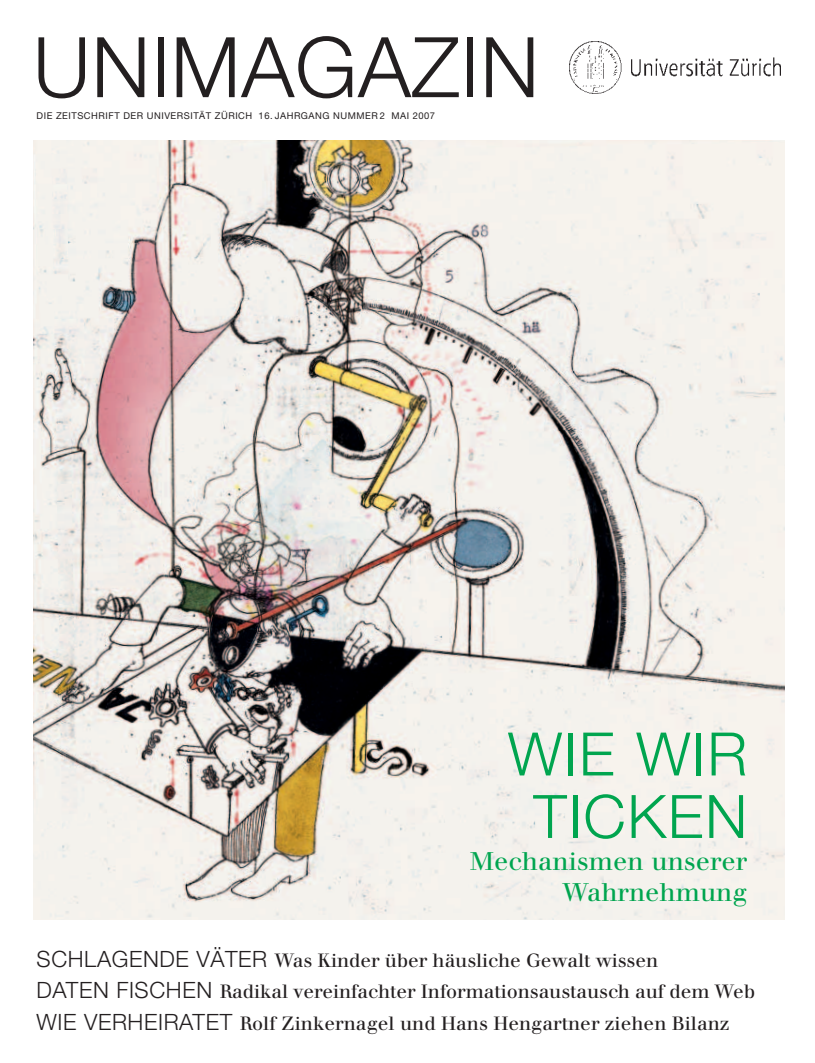
<style>
.page{position:relative;width:815px;height:1063px;background:#fff}
.page>*{position:absolute;margin:0;border:0;box-sizing:border-box;transform-origin:0 0}
.t1{font:300 83.75px "Helvetica Neue";letter-spacing:.01em;color:#231f20}
.t2{font:300 60px/62.5px "Helvetica Neue";letter-spacing:.03em;color:#00a54f;text-align:center}
.t3{font:25px/31.2px "Walbaum";color:#00a54f;text-align:right}
.t4{font:18.75px/31.2px "Walbaum";letter-spacing:-.005em;color:#231f20}
.t5{font:9.38px "Helvetica Neue";letter-spacing:.055em;color:#231f20}
.s1{font-family:"Helvetica Neue";font-weight:300;font-size:22.5px}
</style>
<div class="page">
<img style="left:33px;top:140px;width:751px;height:780px">
<img style="left:570px;top:41px;width:211px;height:52px">
<h1 class="t1" style="left:33px;top:37px;width:508px">UNIMAGAZIN</h1>
<p class="t5" style="left:37px;top:113px;width:400px">DIE ZEITSCHRIFT DER UNIVERSITÄT ZÜRICH 16. JAHRGANG NUMMER 2 MAI 2007</p>
<h2 class="t2" style="left:508px;top:729px;width:241px">WIE WIR<br>TICKEN</h2>
<h3 class="t3" style="left:470px;top:848px;width:279px">Mechanismen unserer<br>Wahrnehmung</h3>
<p class="t4" style="left:37px;top:947px;width:720px"><span class="s1">SCHLAGENDE VÄTER</span> Was Kinder über häusliche Gewalt wissen<br><span class="s1">DATEN FISCHEN</span> Radikal vereinfachter Informationsaustausch auf dem Web<br><span class="s1">WIE VERHEIRATET</span> Rolf Zinkernagel und Hans Hengartner ziehen Bilanz</p>
</div>
